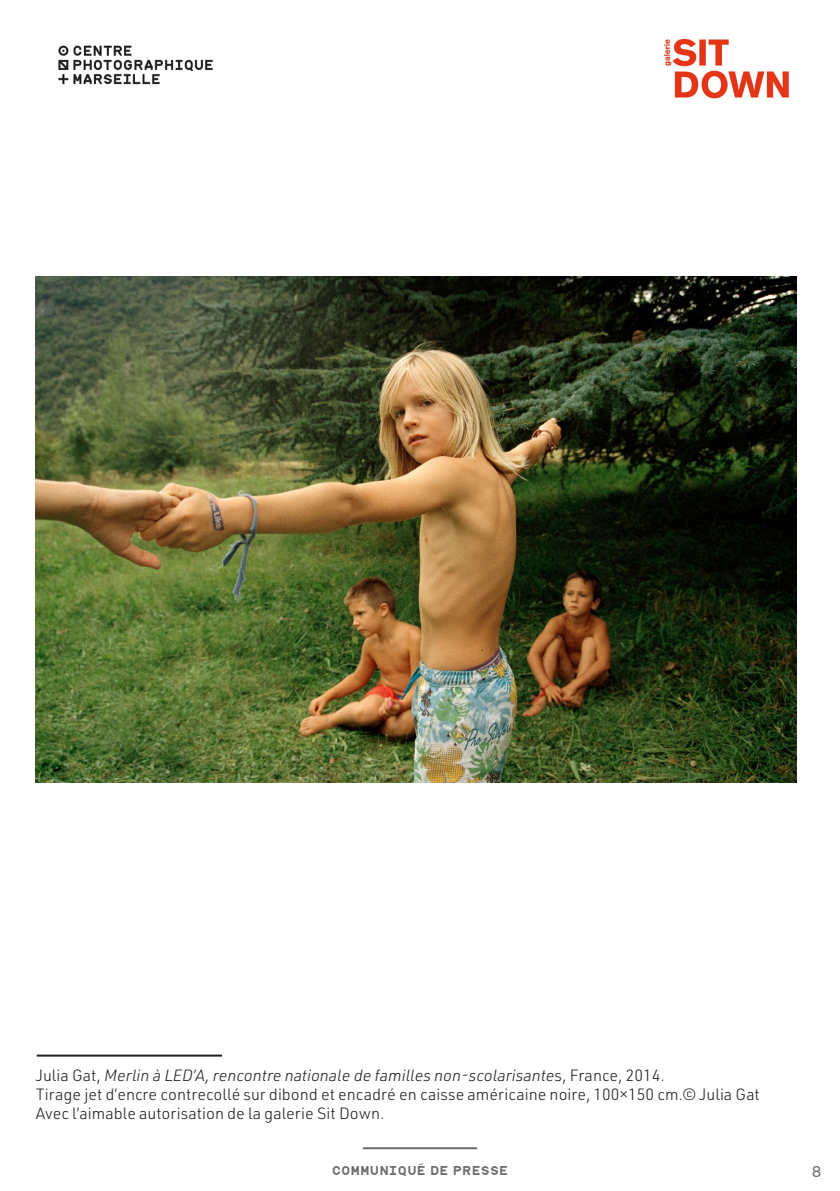
<style>
.page{position:relative;width:840px;height:1191px;background:#fff}
.page>*{position:absolute;margin:0;border:0;box-sizing:border-box;transform-origin:0 0}
.Légendes{font:300 16px "URWDIN";color:#231f20}
.Légendes-2{font:italic 300 16px "URWDIN";color:#231f20}
.t1{font:16px "Px Grotesk";color:#6c6d70}
.t2{font:12px "commune V2";color:#6c6d70}
.s1{font-style:normal}
</style>
<div class="page">
<img style="left:58px;top:45px;width:155px;height:40px">
<img style="left:663px;top:38px;width:126px;height:61px">
<hr style="left:362px;top:1147px;width:115px;height:2px;background:#6c6d70">
<img style="left:36px;top:276px;width:760px;height:507px">
<hr style="left:37px;top:1054px;width:185px;height:2px;background:#231f20">
<p class="Légendes-2" style="left:36px;top:1064px;width:630px"><span class="s1">Julia Gat,</span> Merlin à LED’A, rencontre nationale de familles non-scolarisante<span class="s1">s, France, 2014.</span></p>
<p class="Légendes" style="left:36px;top:1083px;width:725px">Tirage jet d’encre contrecollé sur dibond et encadré en caisse américaine noire, 100×150 cm.© Julia Gat</p>
<p class="Légendes" style="left:36px;top:1102px;width:350px">Avec l’aimable autorisation de la galerie Sit Down.</p>
<p class="t2" style="left:331px;top:1162px;width:178px">COMMUNIQUÉ DE PRESSE</p>
<p class="t1" style="left:811px;top:1161px;width:11px">8</p>
</div>
